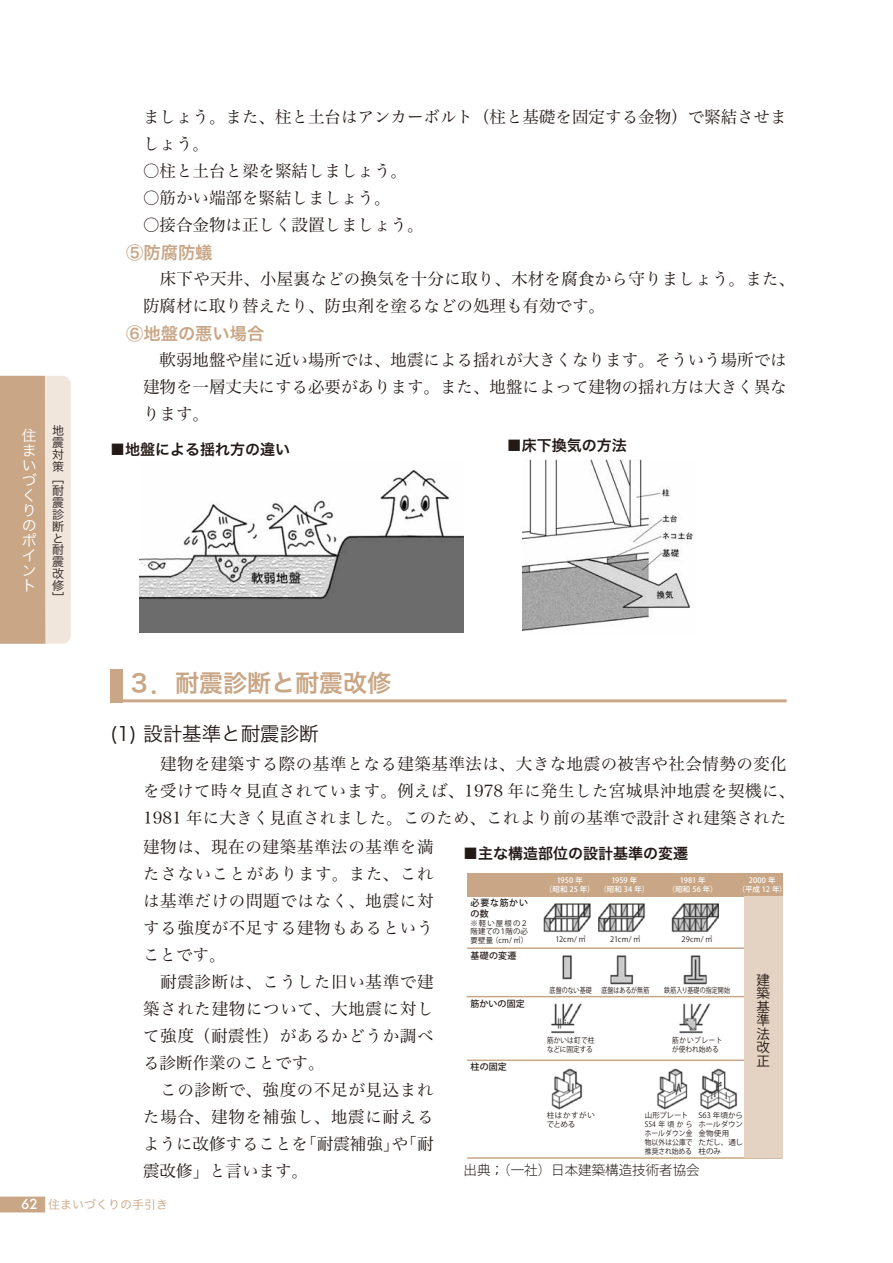
<style>
.page{position:relative;width:893px;height:1263px;background:#fff}
.page>*{position:absolute;margin:0;border:0;box-sizing:border-box;transform-origin:0 0}
.t1{font:24px "Hira Kaku Pro W6";color:#c8a686}
.t2{font:19.5px "Hira Kaku Pro W3";color:#231916}
.t3{font:17.25px "Hira Kaku Pro W6";color:#c8a686}
.t4{font:16.5px/27px "Hira Min Pro W3";letter-spacing:.015em;color:#231916}
.t5{font:16.5px/27px "Hira Min Pro W3";letter-spacing:.04em;color:#231916}
.t6{font:15px "Hira Kaku Pro W6";color:#231916}
.t7{font:15px/15px "Hira Kaku Pro W3";color:#fff}
.t8{font:300 13.5px "Koz Go Pro";color:#231916}
.t9{font:13.5px/13.5px "Koz Go Pro";color:#231916;text-align:justify}
.t10{font:12px/12px "Hira Kaku Pro W3";color:#231916}
.t11{font:12px "Hira Kaku Pro W3";color:#c8a686}
.t12{font:500 9px "Koz Go Pro";letter-spacing:.015em;color:#231916}
.t13{font:500 9px/10.5px "Koz Go Pro";letter-spacing:.065em;color:#231916}
.t14{font:7.5px/9px "Koz Go Pro";letter-spacing:.015em;color:#231916}
.t15{font:500 7.5px/9px "Koz Go Pro";letter-spacing:.01em;color:#fff;text-align:center}
.t16{font:7.5px/9px "Koz Go Pro";letter-spacing:.015em;color:#231916;scale:.89 1}
.t17{font:7.5px "Koz Go Pro";letter-spacing:.015em;color:#231916;scale:.8 1}
.t18{font:7.5px/9px "Koz Go Pro";letter-spacing:.065em;color:#231916}
.s1{font-family:"Futura";font-weight:500;font-size:13.5px;color:#fff}
</style>
<div class="page">
<hr style="left:110px;top:699px;width:677px;height:3px;background:#c8a686">
<div style="left:110px;top:669px;width:13px;height:33px;background:#c8a686"></div>
<img style="left:539px;top:903px;width:200px;height:207px">
<svg style="left:0;top:376px;width:71px;height:268px;background:#d6bda5"></svg>
<svg style="left:0;top:1197px;width:45px;height:15px"></svg>
<img style="left:139px;top:468px;width:324px;height:165px">
<img style="left:522px;top:459px;width:171px;height:173px">
<hr style="left:467px;top:947px;width:315px;height:2px;background:#c8a686">
<hr style="left:467px;top:996px;width:315px;height:1px;background:#c8a686">
<hr style="left:467px;top:1059px;width:315px;height:2px;background:#c8a686">
<hr style="left:467px;top:1157px;width:315px;height:2px;background:#c8a686">
<div style="left:467px;top:873px;width:315px;height:23px;background:#c8a686"></div>
<div style="left:744px;top:896px;width:38px;height:262px;background:#e4d2c2"></div>
<p class="t7" style="left:22px;top:427px;width:16px">住まいづくりのポイント</p>
<p class="t10" style="left:52px;top:423px;width:13px">地震対策［耐震診断と耐震改修］</p>
<p class="t4" style="left:143px;top:102px;width:645px">ましょう。また、柱と土台はアンカーボルト（柱と基礎を固定する金物）で緊結させましょう。</p>
<p class="t4" style="left:143px;top:156px;width:266px">○柱と土台と梁を緊結しましょう。</p>
<p class="t4" style="left:143px;top:183px;width:249px">○筋かい端部を緊結しましょう。</p>
<p class="t4" style="left:143px;top:210px;width:282px">○接合金物は正しく設置しましょう。</p>
<p class="t3" style="left:126px;top:236px;width:88px">⑤防腐防蟻</p>
<p class="t4" style="left:143px;top:264px;width:653px">　床下や天井、小屋裏などの換気を十分に取り、木材を腐食から守りましょう。また、防腐材に取り替えたり、防虫剤を塗るなどの処理も有効です。</p>
<p class="t3" style="left:126px;top:317px;width:139px">⑥地盤の悪い場合</p>
<p class="t4" style="left:143px;top:345px;width:645px;text-align:justify">　軟弱地盤や崖に近い場所では、地震による揺れが大きくなります。そういう場所では建物を一層丈夫にする必要があります。また、地盤によって建物の揺れ方は大きく異なります。</p>
<p class="t6" style="left:110px;top:436px;width:181px">■地盤による揺れ方の違い</p>
<p class="t6" style="left:507px;top:432px;width:121px">■床下換気の方法</p>
<h1 class="t1" style="left:127px;top:661px;width:265px">３．耐震診断と耐震改修</h1>
<p class="t2" style="left:110px;top:717px;width:210px">(1) 設計基準と耐震診断</p>
<p class="t4" style="left:143px;top:749px;width:653px">　建物を建築する際の基準となる建築基準法は、大きな地震の被害や社会情勢の変化を受けて時々見直されています。例えば、1978 年に発生した宮城県沖地震を契機に、<br>1981 年に大きく見直されました。このため、これより前の基準で設計され建築された</p>
<p class="t5" style="left:143px;top:832px;width:292px">建物は、現在の建築基準法の基準を満たさないことがあります。また、これは基準だけの問題ではなく、地震に対する強度が不足する建物もあるということです。<br>　耐震診断は、こうした旧い基準で建築された建物について、大地震に対して強度（耐震性）があるかどうか調べる診断作業のことです。<br>　この診断で、強度の不足が見込まれた場合、建物を補強し、地震に耐えるように改修することを「耐震補強」や「耐震改修」と言います。</p>
<p class="t6" style="left:463px;top:840px;width:226px">■主な構造部位の設計基準の変遷</p>
<p class="t13" style="left:471px;top:898px;width:59px">必要な筋かいの数</p>
<p class="t14" style="left:471px;top:919px;width:59px;line-height:8.2px;text-align:justify">※軽い屋根の２階建ての１階の必要壁量（cm/ ㎡）</p>
<p class="t12" style="left:471px;top:949px;width:47px">基礎の変遷</p>
<p class="t12" style="left:471px;top:997px;width:56px">筋かいの固定</p>
<p class="t12" style="left:471px;top:1061px;width:38px">柱の固定</p>
<p class="t15" style="left:545px;top:876px;width:51px">1950 年<br>（昭和 25 年）</p>
<p class="t15" style="left:599px;top:876px;width:51px">1959 年<br>（昭和 34 年）</p>
<p class="t15" style="left:668px;top:876px;width:51px">1981 年<br>（昭和 56 年）</p>
<p class="t15" style="left:738px;top:876px;width:51px">2000 年<br>（平成 12 年）</p>
<p class="t14" style="left:555px;top:935px;width:32px">12cm/ ㎡</p>
<p class="t14" style="left:610px;top:935px;width:32px">21cm/ ㎡</p>
<p class="t14" style="left:682px;top:935px;width:33px">29cm/ ㎡</p>
<p class="t17" style="left:550px;top:985px;width:54px">底盤のない基礎</p>
<p class="t17" style="left:601px;top:985px;width:61px">底盤はあるが無筋</p>
<p class="t17" style="left:664px;top:985px;width:84px">鉄筋入り基礎の指定開始</p>
<p class="t16" style="left:547px;top:1036px;width:55px">筋かいは釘で柱などに固定する</p>
<p class="t16" style="left:672px;top:1036px;width:58px">筋かいプレートが使われ始める</p>
<p class="t9" style="left:756px;top:973px;width:15px">建築基準法改正</p>
<p class="t18" style="left:547px;top:1111px;width:50px">柱はかすがいでとめる</p>
<p class="t14" style="left:645px;top:1111px;width:49px">山形プレート<br>S54年頃からホールダウン金物以外は公庫で推奨され始める</p>
<p class="t14" style="left:698px;top:1111px;width:46px">S63 年頃からホールダウン金物使用<br>ただし、通し柱のみ</p>
<p class="t8" style="left:463px;top:1161px;width:238px">出典；（一社）日本建築構造技術者協会</p>
<p class="t11" style="left:21px;top:1193px;width:149px"><span class="s1">62</span> 住まいづくりの手引き</p>
</div>
